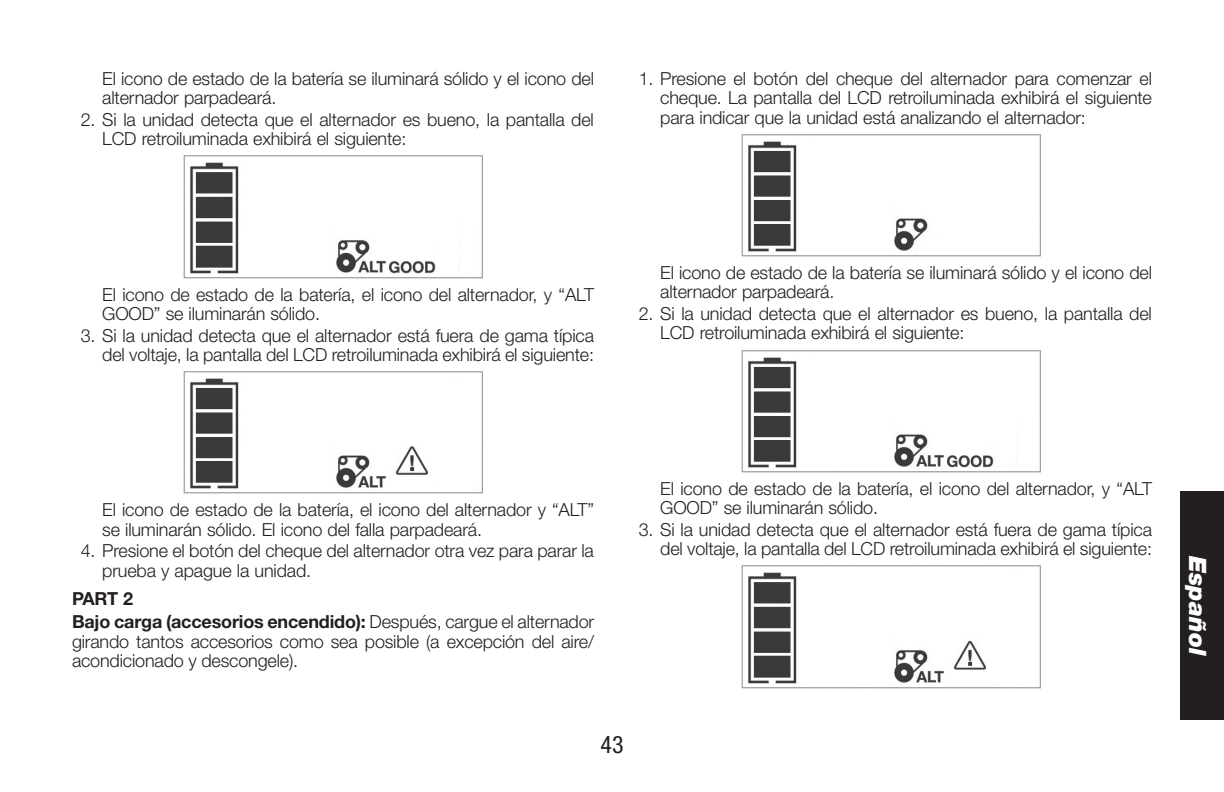
<style>
.page{position:relative;width:1224px;height:792px;background:#fff}
.page>*{position:absolute;margin:0;border:0;box-sizing:border-box;transform-origin:0 0}
.t1{font:italic 900 24px "Helvetica Neue LT Std";color:#fff}
.t2{font:condensed 24px "Helvetica Neue LT Std";color:#231f20}
.t3{font:300 18px/19.4px "Helvetica Neue LT Std";letter-spacing:-.01em;color:#231f20}
.t4{font:700 18px/23.8px "Helvetica Neue LT Std";letter-spacing:-.01em;color:#231f20}
.s1{font-weight:300}
</style>
<div class="page">
<div style="left:1180px;top:492px;width:44px;height:228px;background:#231f20"></div>
<img style="left:183px;top:155px;width:300px;height:124px">
<img style="left:183px;top:371px;width:300px;height:123px">
<img style="left:741px;top:134px;width:300px;height:123px">
<img style="left:741px;top:350px;width:300px;height:123px">
<img style="left:741px;top:565px;width:300px;height:124px">
<p class="t3" style="left:102px;top:68px;width:493px">El icono de estado de la batería se iluminará sólido y el icono del alternador parpadeará.</p>
<p class="t3" style="left:102px;top:109px;width:493px;text-indent:-21px">2. Si la unidad detecta que el alternador es bueno, la pantalla del<br>LCD retroiluminada exhibirá el siguiente:</p>
<p class="t3" style="left:660px;top:68px;width:493px;text-align:justify;text-indent:-21px">1. Presione el botón del cheque del alternador para comenzar el cheque. La pantalla del LCD retroiluminada exhibirá el siguiente para indicar que la unidad está analizando el alternador:</p>
<p class="t3" style="left:102px;top:284px;width:493px">El icono de estado de la batería, el icono del alternador, y “ALT<br>GOOD” se iluminarán sólido.</p>
<p class="t3" style="left:81px;top:325px;width:515px;text-align:right">3. Si la unidad detecta que el alternador está fuera de gama típica del voltaje, la pantalla del LCD retroiluminada exhibirá el siguiente:</p>
<p class="t3" style="left:660px;top:263px;width:493px">El icono de estado de la batería se iluminará sólido y el icono del alternador parpadeará.</p>
<p class="t3" style="left:660px;top:304px;width:493px;text-indent:-21px">2. Si la unidad detecta que el alternador es bueno, la pantalla del<br>LCD retroiluminada exhibirá el siguiente:</p>
<p class="t3" style="left:102px;top:500px;width:493px">El icono de estado de la batería, el icono del alternador y “ALT” se iluminarán sólido. El icono del falla parpadeará.</p>
<p class="t3" style="left:102px;top:541px;width:493px;text-indent:-21px">4. Presione el botón del cheque del alternador otra vez para parar la prueba y apague la unidad.</p>
<p class="t4" style="left:72px;top:586px;width:524px">PART 2<br>Bajo carga (accesorios encendido): <span class="s1">Después, cargue el alternador</span></p>
<p class="t3" style="left:72px;top:631px;width:524px">girando tantos accesorios como sea posible (a excepción del aire/ acondicionado y descongele).</p>
<p class="t3" style="left:660px;top:478px;width:493px">El icono de estado de la batería, el icono del alternador, y “ALT<br>GOOD” se iluminarán sólido.</p>
<p class="t3" style="left:639px;top:519px;width:515px;text-align:right">3. Si la unidad detecta que el alternador está fuera de gama típica del voltaje, la pantalla del LCD retroiluminada exhibirá el siguiente:</p>
<h1 class="t2" style="left:600px;top:731px;width:25px">43</h1>
<h1 class="t1" style="left:1212px;top:556px;width:101px;rotate:90deg">Español</h1>
</div>
